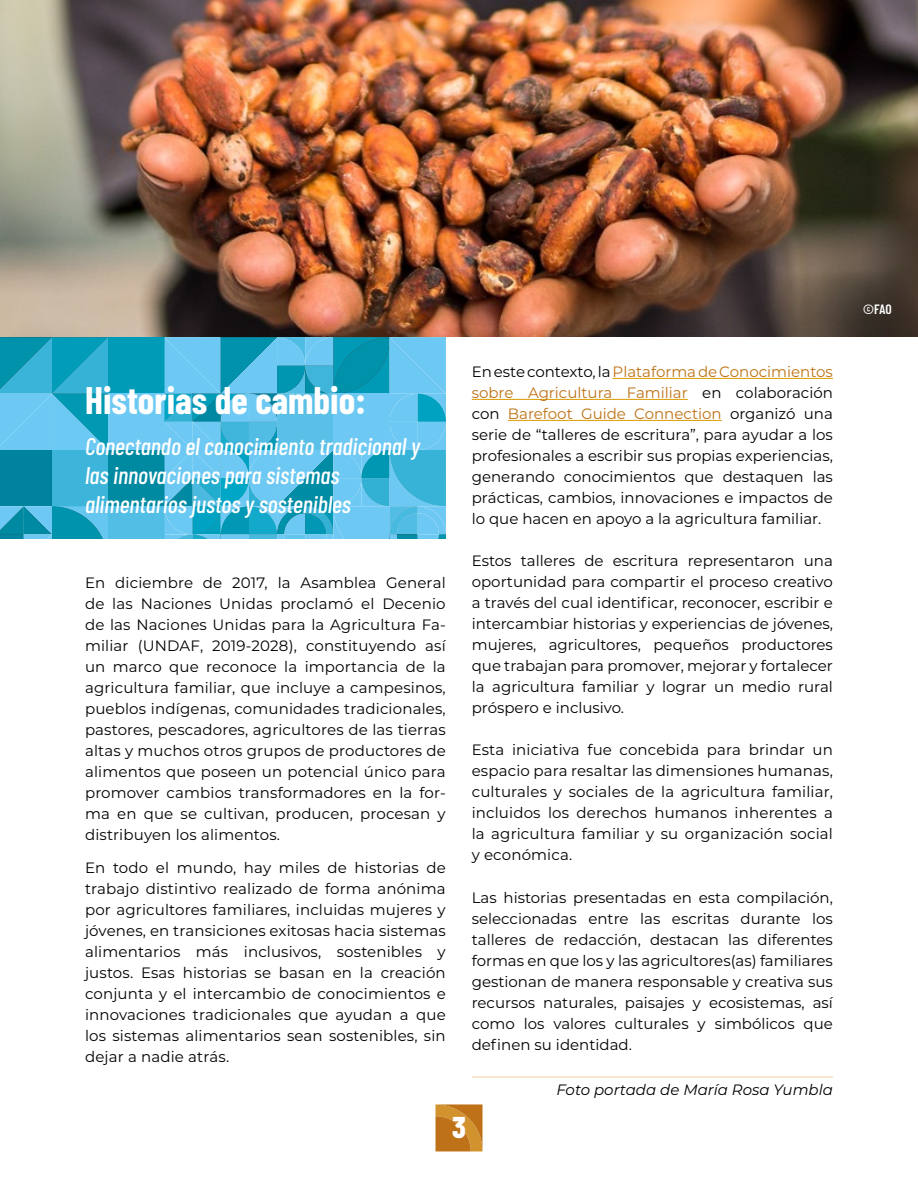
<style>
.page{position:relative;width:918px;height:1188px;background:#fff}
.page>*{position:absolute;margin:0;border:0;box-sizing:border-box;transform-origin:0 0}
.t1{font:700 37.5px "Barlow Condensed";color:#fff}
.t2{font:800 30px "Barlow Condensed";color:#fff}
.t3{font:italic 500 24px/28.8px "Barlow Condensed";color:#fff}
.t4{font:15px/21px "Montserrat";color:#000;text-align:justify}
.t5{font:italic 15px "Montserrat";color:#000}
.t6{font:600 13.5px "Barlow Condensed";color:#fff}
.s1{color:#be7215}
</style>
<div class="page">
<svg style="left:0;top:337px;width:446px;height:202px;background:#40b3d6"></svg>
<img style="left:0;top:0;width:918px;height:336px">
<hr style="left:613px;top:378px;width:220px;height:1px;background:#db9b00">
<hr style="left:472px;top:399px;width:216px;height:1px;background:#db9b00">
<hr style="left:508px;top:420px;width:214px;height:1px;background:#db9b00">
<hr style="left:472px;top:1076px;width:361px;height:2px;background:#f5dfbc">
<svg style="left:436px;top:1104px;width:46px;height:47px;background:#c57e22"></svg>
<h1 class="t1" style="left:85px;top:378px;width:282px">Historias de cambio:</h1>
<h3 class="t3" style="left:85px;top:431px;width:336px">Conectando el conocimiento tradicional y las innovaciones para sistemas alimentarios justos y sostenibles</h3>
<p class="t4" style="left:85px;top:571px;width:362px">En diciembre de 2017, la Asamblea General de las Naciones Unidas proclamó el Decenio de las Naciones Unidas para la Agricultura Fa&shy;miliar (UNDAF, 2019-2028), constituyendo así un marco que reconoce la importancia de la agricultura familiar, que incluye a campesinos, pueblos indígenas, comunidades tradicionales, pastores, pescadores, agricultores de las tierras altas y muchos otros grupos de productores de alimentos que poseen un potencial único para promover cambios transformadores en la for&shy;ma en que se cultivan, producen, procesan y distribuyen los alimentos.</p>
<p class="t4" style="left:85px;top:856px;width:362px">En todo el mundo, hay miles de historias de trabajo distintivo realizado de forma anónima por agricultores familiares, incluidas mujeres y jóvenes, en transiciones exitosas hacia sistemas alimentarios más inclusivos, sostenibles y justos. Esas historias se basan en la creación conjunta y el intercambio de conocimientos e innovaciones tradicionales que ayudan a que los sistemas alimentarios sean sostenibles, sin dejar a nadie atrás.</p>
<p class="t4" style="left:472px;top:361px;width:363px">En este contexto, la <span class="s1">Plataforma de Conocimientos sobre Agricultura Familiar</span> en colaboración con <span class="s1">Barefoot Guide Connection</span> organizó una serie de “talleres de escritura”, para ayudar a los profesionales a escribir sus propias experiencias, generando conocimientos que destaquen las prácticas, cambios, innovaciones e impactos de lo que hacen en apoyo a la agricultura familiar.</p>
<p class="t4" style="left:472px;top:550px;width:363px">Estos talleres de escritura representaron una oportunidad para compartir el proceso creativo a través del cual identificar, reconocer, escribir e intercambiar historias y experiencias de jóvenes, mujeres, agricultores, pequeños productores que trabajan para promover, mejorar y fortalecer la agricultura familiar y lograr un medio rural próspero e inclusivo.</p>
<p class="t4" style="left:472px;top:739px;width:363px">Esta iniciativa fue concebida para brindar un espacio para resaltar las dimensiones humanas, culturales y sociales de la agricultura familiar, incluidos los derechos humanos inherentes a la agricultura familiar y su organización social y económica.</p>
<p class="t4" style="left:472px;top:886px;width:363px">Las historias presentadas en esta compilación, seleccionadas entre las escritas durante los talleres de redacción, destacan las diferentes formas en que los y las agricultores(as) familiares gestionan de manera responsable y creativa sus recursos naturales, paisajes y ecosistemas, así como los valores culturales y simbólicos que definen su identidad.</p>
<p class="t5" style="left:556px;top:1079px;width:278px">Foto portada de María Rosa Yumbla</p>
<h2 class="t2" style="left:452px;top:1109px;width:15px">3</h2>
<p class="t6" style="left:863px;top:301px;width:30px">©FAO</p>
</div>
